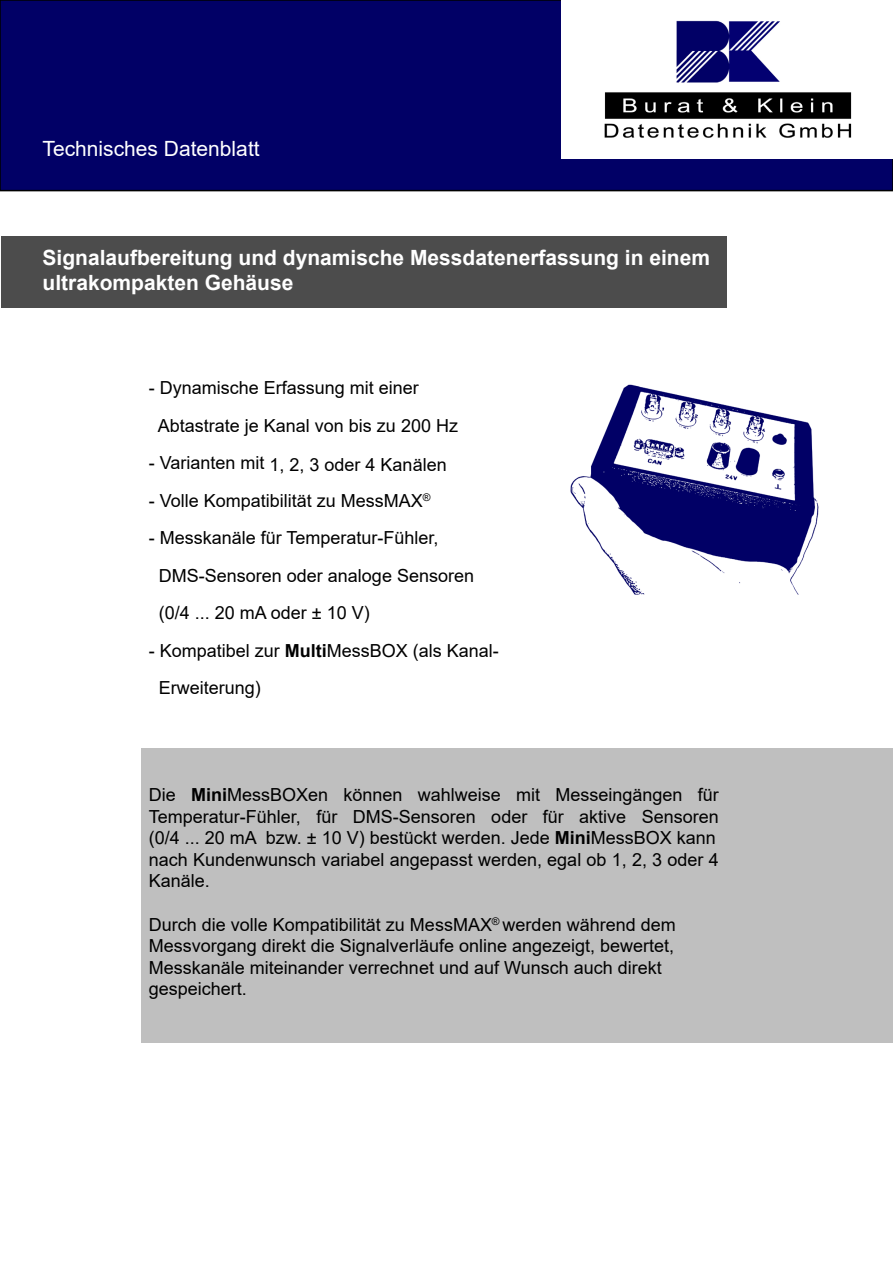
<style>
.page{position:relative;width:893px;height:1263px;background:#fff}
.page>*{position:absolute;margin:0;border:0;box-sizing:border-box;transform-origin:0 0}
.t1{font:700 21px/25.2px "Arial";color:#fff}
.t2{font:21px "Arial";color:#fff}
.t3{font:18px/21.6px "Arial";color:#000}
.s1{font-weight:700}
</style>
<div class="page">
<div style="left:0;top:0;width:893px;height:191px;background:#010066;border:2px solid #000"></div>
<div style="left:561px;top:0;width:332px;height:158px;background:#fff"></div>
<img style="left:604px;top:20px;width:248px;height:118px">
<div style="left:1px;top:236px;width:725px;height:72px;background:#4c4c4c"></div>
<div style="left:141px;top:748px;width:752px;height:295px;background:#bfbfbf"></div>
<img style="left:570px;top:384px;width:249px;height:211px">
<p class="t2" style="left:43px;top:141px;width:219px">Technisches Datenblatt</p>
<p class="t1" style="left:43px;top:247px;width:669px">Signalaufbereitung und dynamische Messdatenerfassung in einem ultrakompakten Gehäuse</p>
<p class="t3" style="left:158px;top:371px;width:302px;line-height:37.5px;text-indent:-9px">- Dynamische Erfassung mit einer<br>Abtastrate je Kanal von bis zu 200 Hz</p>
<p class="t3" style="left:149px;top:455px;width:299px">- Varianten mit 1, 2, 3 oder 4 Kanälen</p>
<p class="t3" style="left:149px;top:491px;width:283px">- Volle Kompatibilität zu MessMAX<sup>®</sup></p>
<p class="t3" style="left:159px;top:521px;width:317px;line-height:37.5px;text-indent:-10px">- Messkanäle für Temperatur-Fühler,<br>DMS-Sensoren oder analoge Sensoren (0/4 ... 20 mA oder ± 10 V)</p>
<p class="t3" style="left:159px;top:633px;width:342px;line-height:37.5px;text-indent:-10px">- Kompatibel zur <span class="s1">Multi</span>MessBOX (als Kanal-<br>Erweiterung)</p>
<p class="t3" style="left:149px;top:785px;width:571px">Die <span class="s1">Mini</span>MessBOXen können wahlweise mit Messeingängen für Temperatur-Fühler, für DMS-Sensoren oder für aktive Sensoren (0/4 ... 20 mA bzw. ± 10 V) bestückt werden. Jede <span class="s1">Mini</span>MessBOX kann nach Kundenwunsch variabel angepasst werden, egal ob 1, 2, 3 oder 4<br>Kanäle.</p>
<p class="t3" style="left:149px;top:915px;width:528px">Durch die volle Kompatibilität zu MessMAX<sup>®</sup> werden während dem Messvorgang direkt die Signalverläufe online angezeigt, bewertet, Messkanäle miteinander verrechnet und auf Wunsch auch direkt gespeichert.</p>
</div>
